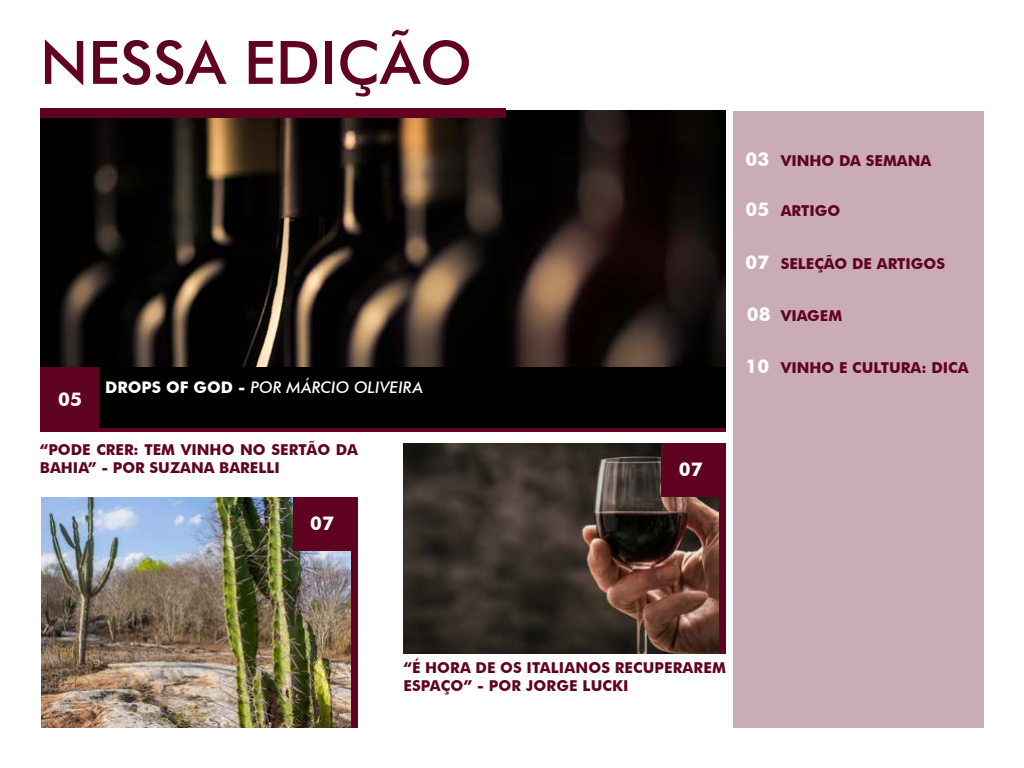
<style>
.page{position:relative;width:1024px;height:768px;background:#fff}
.page>*{position:absolute;margin:0;border:0;box-sizing:border-box;transform-origin:0 0}
.t1{font:500 60px "Futura BT";color:#600320}
.t2{font:700 19px "Futura BT";color:#fff}
.t3{font:italic 500 16px "Futura BT";letter-spacing:.005em;color:#fff}
.t4{font:700 15px/18px "Futura BT";color:#600320}
.s1{font-weight:700;font-style:normal}
.s2{font-size:19px;color:#fff}
</style>
<div class="page">
<img style="left:403px;top:444px;width:316px;height:210px">
<div style="left:733px;top:111px;width:251px;height:617px;background:#caacb6"></div>
<img style="left:40px;top:110px;width:686px;height:257px">
<svg style="left:100px;top:427px;width:626px;height:4px;background:#480218"></svg>
<div style="left:40px;top:367px;width:60px;height:64px;background:#600320"></div>
<div style="left:662px;top:444px;width:58px;height:53px;background:#600320"></div>
<img style="left:41px;top:497px;width:310px;height:231px">
<div style="left:293px;top:497px;width:58px;height:54px;background:#600320"></div>
<div style="left:351px;top:497px;width:7px;height:231px;background:#600320"></div>
<div style="left:719px;top:444px;width:7px;height:210px;background:#600320"></div>
<div style="left:99px;top:367px;width:627px;height:60px;background:#000"></div>
<div style="left:40px;top:109px;width:466px;height:9px;background:#600320"></div>
<h1 class="t1" style="left:40px;top:26px;width:434px">NESSA EDIÇÃO</h1>
<p class="t2" style="left:58px;top:388px;width:25px">05</p>
<p class="t3" style="left:105px;top:377px;width:319px"><span class="s1">DROPS OF GOD -</span> POR MÁRCIO OLIVEIRA</p>
<p class="t4" style="left:40px;top:441px;width:320px">“PODE CRER: TEM VINHO NO SERTÃO DA<br>BAHIA” - POR SUZANA BARELLI</p>
<p class="t2" style="left:310px;top:511px;width:25px">07</p>
<p class="t2" style="left:679px;top:458px;width:25px">07</p>
<p class="t4" style="left:746px;top:152px;width:187px"><span class="s2">03</span> VINHO DA SEMANA</p>
<p class="t4" style="left:746px;top:202px;width:96px"><span class="s2">05</span> ARTIGO</p>
<p class="t4" style="left:746px;top:254px;width:201px"><span class="s2">07</span> SELEÇÃO DE ARTIGOS</p>
<p class="t4" style="left:747px;top:307px;width:97px"><span class="s2">08</span> VIAGEM</p>
<p class="t4" style="left:746px;top:359px;width:224px"><span class="s2">10</span> VINHO E CULTURA: DICA</p>
<p class="t4" style="left:403px;top:658px;width:324px">“É HORA DE OS ITALIANOS RECUPERAREM<br>ESPAÇO” - POR JORGE LUCKI</p>
</div>
